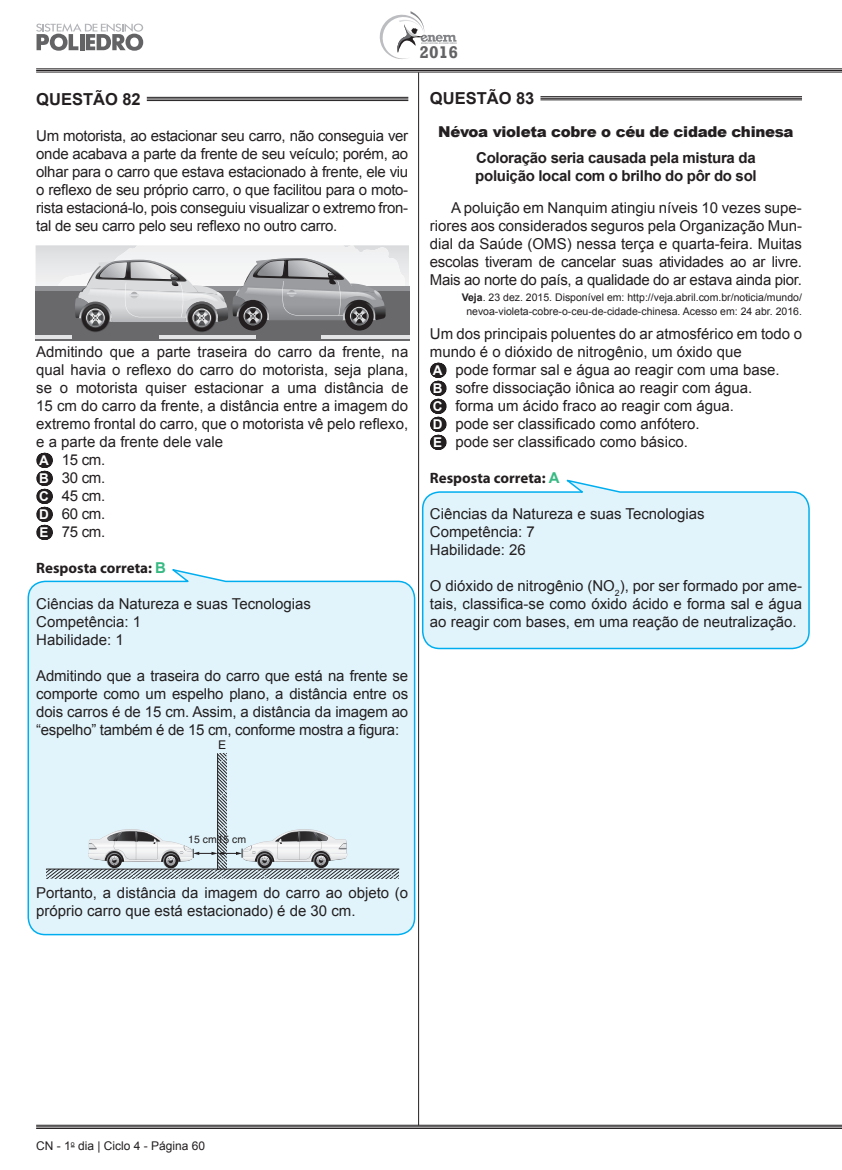
<style>
.page{position:relative;width:842px;height:1170px;background:#fff}
.page>*{position:absolute;margin:0;border:0;box-sizing:border-box;transform-origin:0 0}
.t1{font:700 17.4px "Rockwell";color:#636366}
.t2{font:700 16.5px "Arial";color:#231f20}
.t3{font:15px/18px "Arial";color:#231f20}
.t4{font:700 15px/18px "Arial";letter-spacing:-.02em;color:#231f20}
.t5{font:900 15px "Arial";letter-spacing:-.02em;color:#231f20}
.t6{font:700 15px "Myriad Pro";color:#231f20}
.t7{font:12px "Arial";color:#231f20}
.t8{font:12px "Helvetica";color:#231f20}
.t9{font:10.5px/13.5px "Arial";color:#231f20;text-align:center}
.t10{font:10.5px "Helvetica";color:#231f20}
.s1{font-weight:700;font-size:13.5px;color:#fff}
.s2{font-family:"Arial";color:#38b983}
.s3{font-weight:700}
</style>
<div class="page">
<div style="left:27px;top:569px;width:389px;height:367px;background:#e1f4fc"></div>
<svg style="left:421px;top:479px;width:389px;height:171px;background:#ddf3fb"></svg>
<hr style="left:418px;top:72px;width:1px;height:1053px;background:#231f20">
<hr style="left:36px;top:69px;width:806px;height:1px;background:#231f20">
<hr style="left:36px;top:70px;width:806px;height:1px;background:#231f20">
<hr style="left:36px;top:72px;width:806px;height:1px;background:#231f20">
<hr style="left:36px;top:1124px;width:806px;height:1px;background:#231f20">
<hr style="left:36px;top:1126px;width:806px;height:1px;background:#231f20">
<hr style="left:36px;top:1128px;width:806px;height:1px;background:#231f20">
<svg style="left:36px;top:23px;width:107px;height:28px"></svg>
<svg style="left:380px;top:11px;width:77px;height:48px"></svg>
<hr style="left:147px;top:97px;width:261px;height:1px;background:#231f20">
<hr style="left:147px;top:98px;width:261px;height:1px;background:#231f20">
<hr style="left:147px;top:100px;width:261px;height:1px;background:#231f20">
<svg style="left:44px;top:453px;width:1px;height:87px"></svg>
<div style="left:36px;top:289px;width:373px;height:51px;background:#69696c"></div>
<hr style="left:321px;top:335px;width:88px;height:3px;background:#e3e4e6">
<hr style="left:160px;top:335px;width:96px;height:3px;background:#e3e4e6">
<hr style="left:36px;top:336px;width:36px;height:3px;background:#e3e4e6">
<svg style="left:187px;top:303px;width:29px;height:29px"></svg>
<svg style="left:188px;top:304px;width:27px;height:27px"></svg>
<svg style="left:81px;top:303px;width:29px;height:29px"></svg>
<div style="left:82px;top:304px;width:27px;height:27px;background:#231f20;border-radius:50%"></div>
<div style="left:85px;top:308px;width:21px;height:20px;background:#3a393a;border-radius:50%"></div>
<div style="left:345px;top:302px;width:29px;height:28px;background:#231f20;border-radius:50%"></div>
<div style="left:238px;top:302px;width:29px;height:28px;background:#292526;border-radius:50%"></div>
<div style="left:239px;top:302px;width:27px;height:28px;background:#231f20;border-radius:50%"></div>
<svg style="left:36px;top:245px;width:373px;height:82px"></svg>
<svg style="left:257px;top:853px;width:15px;height:15px"></svg>
<svg style="left:313px;top:852px;width:16px;height:16px"></svg>
<svg style="left:46px;top:869px;width:353px;height:9px;background:#939da2"></svg>
<hr style="left:46px;top:868px;width:353px;height:1px;background:#231f20">
<svg style="left:218px;top:753px;width:9px;height:116px"></svg>
<hr style="left:217px;top:753px;width:1px;height:116px;background:#231f20">
<svg style="left:163px;top:853px;width:15px;height:15px"></svg>
<svg style="left:107px;top:852px;width:15px;height:16px"></svg>
<svg style="left:88px;top:829px;width:259px;height:36px"></svg>
<hr style="left:540px;top:96px;width:262px;height:1px;background:#231f20">
<hr style="left:540px;top:98px;width:262px;height:1px;background:#231f20">
<hr style="left:540px;top:100px;width:262px;height:1px;background:#231f20">
<svg style="left:437px;top:363px;width:2px;height:87px"></svg>
<p class="t1" style="left:420px;top:42px;width:40px">2016</p>
<p class="t2" style="left:36px;top:88px;width:106px">QUESTÃO 82</p>
<p class="t3" style="left:36px;top:127px;width:374px;text-align:justify">Um motorista, ao estacionar seu carro, não conseguia ver onde acabava a parte da frente de seu veículo; porém, ao olhar para o carro que estava estacionado à frente, ele viu o reflexo de seu próprio carro, o que facilitou para o moto&shy;rista estacioná-lo, pois conseguiu visualizar o extremo fron&shy;tal de seu carro pelo seu reflexo no outro carro.</p>
<p class="t3" style="left:36px;top:343px;width:374px">Admitindo que a parte traseira do carro da frente, na qual havia o reflexo do carro do motorista, seja plana, se o motorista quiser estacionar a uma distância de<br>15 cm do carro da frente, a distância entre a imagem do extremo frontal do carro, que o motorista vê pelo reflexo, e a parte da frente dele vale<br><span class="s1">A</span> 15 cm.<br><span class="s1">B</span> 30 cm.<br><span class="s1">C</span> 45 cm.<br><span class="s1">D</span> 60 cm.<br><span class="s1">E</span> 75 cm.</p>
<p class="t6" style="left:36px;top:558px;width:131px">Resposta correta: <span class="s2">B</span></p>
<p class="t3" style="left:36px;top:595px;width:276px">Ciências da Natureza e suas Tecnologias<br>Competência: 1<br>Habilidade: 1</p>
<p class="t3" style="left:36px;top:667px;width:373px;text-align:justify">Admitindo que a traseira do carro que está na frente se comporte como um espelho plano, a distância entre os dois carros é de 15 cm. Assim, a distância da imagem ao “espelho” também é de 15 cm, conforme mostra a figura:</p>
<p class="t8" style="left:218px;top:738px;width:10px">E</p>
<p class="t2" style="left:430px;top:87px;width:106px">QUESTÃO 83</p>
<p class="t5" style="left:438px;top:120px;width:357px">Névoa violeta cobre o céu de cidade chinesa</p>
<p class="t4" style="left:475px;top:149px;width:283px">Coloração seria causada pela mistura da poluição local com o brilho do pôr do sol</p>
<p class="t3" style="left:430px;top:199px;width:374px;text-align:justify;text-indent:21px">A poluição em Nanquim atingiu níveis 10 vezes supe&shy;riores aos considerados seguros pela Organização Mun&shy;dial da Saúde (OMS) nessa terça e quarta-feira. Muitas escolas tiveram de cancelar suas atividades ao ar livre.<br>Mais ao norte do país, a qualidade do ar estava ainda pior.</p>
<p class="t9" style="left:462px;top:291px;width:342px"><span class="s3">Veja</span>. 23 dez. 2015. Disponível em: http://veja.abril.com.br/noticia/mundo/ nevoa-violeta-cobre-o-ceu-de-cidade-chinesa. Acesso em: 24 abr. 2016.</p>
<p class="t3" style="left:430px;top:325px;width:374px">Um dos principais poluentes do ar atmosférico em todo o mundo é o dióxido de nitrogênio, um óxido que<br><span class="s1">A</span> pode formar sal e água ao reagir com uma base.<br><span class="s1">B</span> sofre dissociação iônica ao reagir com água.<br><span class="s1">C</span> forma um ácido fraco ao reagir com água.<br><span class="s1">D</span> pode ser classificado como anfótero.<br><span class="s1">E</span> pode ser classificado como básico.</p>
<p class="t6" style="left:430px;top:468px;width:131px">Resposta correta: <span class="s2">A</span></p>
<p class="t3" style="left:430px;top:505px;width:276px">Ciências da Natureza e suas Tecnologias<br>Competência: 7<br>Habilidade: 26</p>
<p class="t3" style="left:430px;top:577px;width:374px;text-align:justify">O dióxido de nitrogênio (NO<sub>2</sub>), por ser formado por ame&shy;tais, classifica-se como óxido ácido e forma sal e água ao reagir com bases, em uma reação de neutralização.</p>
<p class="t10" style="left:188px;top:833px;width:60px">15 cm15 cm</p>
<p class="t3" style="left:36px;top:883px;width:374px">Portanto, a distância da imagem do carro ao objeto (o próprio carro que está estacionado) é de 30 cm.</p>
<p class="t7" style="left:36px;top:1137px;width:171px">CN - 1<sup>o</sup> dia | Ciclo 4 - Página 60</p>
</div>
